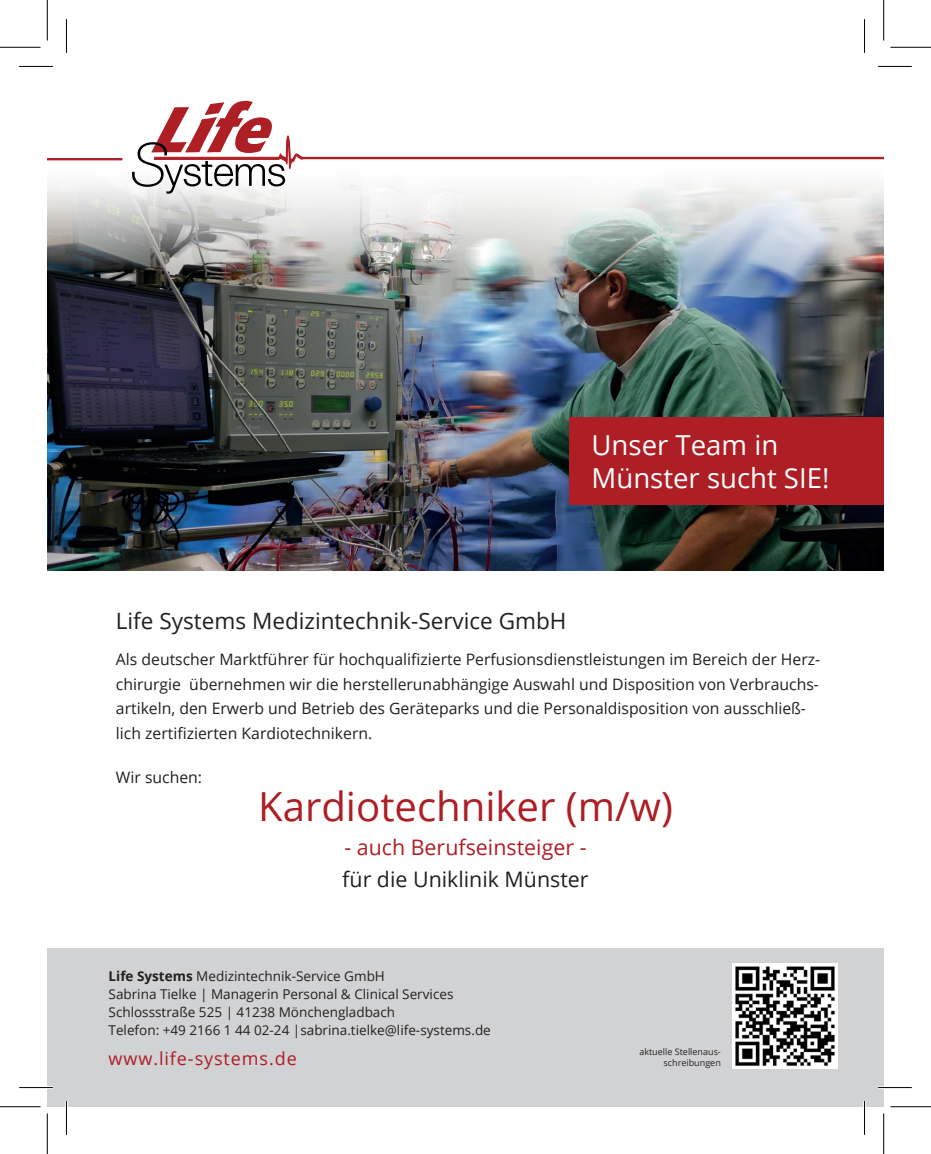
<style>
.page{position:relative;width:931px;height:1154px;background:#fff}
.page>*{position:absolute;margin:0;border:0;box-sizing:border-box;transform-origin:0 0}
.t1{font:40.05px "Open Sans";color:#ad1e25}
.t2{font:27.45px/33.1px "Open Sans";color:#fff}
.t3{font:22.5px "Open Sans";color:#231f20}
.t4{font:21.38px "Open Sans";color:#ad1e25}
.t5{font:21.38px "Open Sans";color:#231f20}
.t6{font:18px "Open Sans";letter-spacing:.05em;color:#ad1e25}
.t7{font:15.75px/24.8px "Open Sans";color:#231f20}
.t8{font:13.5px/18px "Open Sans";color:#231f20}
.t9{font:9px/10.8px "Open Sans";color:#231f20;text-align:right}
.s1{font-weight:700}
</style>
<div class="page">
<img style="left:47px;top:159px;width:836px;height:411px">
<svg style="left:132px;top:101px;width:171px;height:93px"></svg>
<hr style="left:301px;top:157px;width:582px;height:2px;background:#ad1e25">
<div style="left:47px;top:947px;width:836px;height:159px;background:#d1d2d4"></div>
<div style="left:569px;top:417px;width:314px;height:88px;background:#ad1e25"></div>
<img style="left:732px;top:963px;width:105px;height:105px">
<hr style="left:47px;top:158px;width:75px;height:2px;background:#ad1e25">
<hr style="left:19px;top:1085px;width:34px;height:3px;background:#fff">
<hr style="left:877px;top:1085px;width:34px;height:3px;background:#fff">
<hr style="left:65px;top:1100px;width:3px;height:34px;background:#fff">
<hr style="left:862px;top:1100px;width:3px;height:34px;background:#fff">
<hr style="left:19px;top:66px;width:34px;height:1px;background:#000">
<hr style="left:877px;top:66px;width:34px;height:1px;background:#000">
<hr style="left:19px;top:1086px;width:34px;height:1px;background:#000">
<hr style="left:877px;top:1086px;width:34px;height:1px;background:#000">
<hr style="left:66px;top:19px;width:1px;height:34px;background:#000">
<hr style="left:66px;top:1100px;width:1px;height:34px;background:#000">
<hr style="left:863px;top:19px;width:1px;height:34px;background:#000">
<hr style="left:863px;top:1100px;width:1px;height:34px;background:#000">
<hr style="left:0;top:47px;width:40px;height:1px;background:#000">
<hr style="left:890px;top:47px;width:40px;height:1px;background:#000">
<hr style="left:0;top:1106px;width:40px;height:1px;background:#000">
<hr style="left:890px;top:1106px;width:40px;height:1px;background:#000">
<hr style="left:47px;top:0;width:1px;height:40px;background:#000">
<hr style="left:47px;top:1113px;width:1px;height:40px;background:#000">
<hr style="left:882px;top:0;width:1px;height:40px;background:#000">
<hr style="left:882px;top:1113px;width:1px;height:40px;background:#000">
<h2 class="t2" style="left:591px;top:428px;width:239px">Unser Team in<br>Münster sucht SIE!</h2>
<h3 class="t3" style="left:116px;top:605px;width:452px">Life Systems Medizintechnik-Service GmbH</h3>
<p class="t7" style="left:116px;top:646px;width:705px">Als deutscher Marktführer für hochqualifizierte Perfusionsdienstleistungen im Bereich der Herz&shy;chirurgie übernehmen wir die herstellerunabhängige Auswahl und Disposition von Verbrauchs&shy;artikeln, den Erwerb und Betrieb des Geräteparks und die Personaldisposition von ausschließ&shy;lich zertifizierten Kardiotechnikern.</p>
<p class="t7" style="left:116px;top:764px;width:88px">Wir suchen:</p>
<h1 class="t1" style="left:258px;top:779px;width:416px">Kardiotechniker (m/w)</h1>
<h3 class="t4" style="left:344px;top:832px;width:243px">- auch Berufseinsteiger -</h3>
<h3 class="t5" style="left:342px;top:864px;width:248px">für die Uniklinik Münster</h3>
<p class="t8" style="left:108px;top:966px;width:383px"><span class="s1">Life Systems</span> Medizintechnik-Service GmbH<br>Sabrina Tielke | Managerin Personal &amp; Clinical Services Schlossstraße 525 | 41238 Mönchengladbach<br>Telefon: +49 2166 1 44 02-24 |sabrina.tielke@life-systems.de</p>
<p class="t6" style="left:108px;top:1045px;width:190px">www.life-systems.de</p>
<p class="t9" style="left:639px;top:1046px;width:83px">aktuelle Stellenaus&shy;schreibungen</p>
</div>
